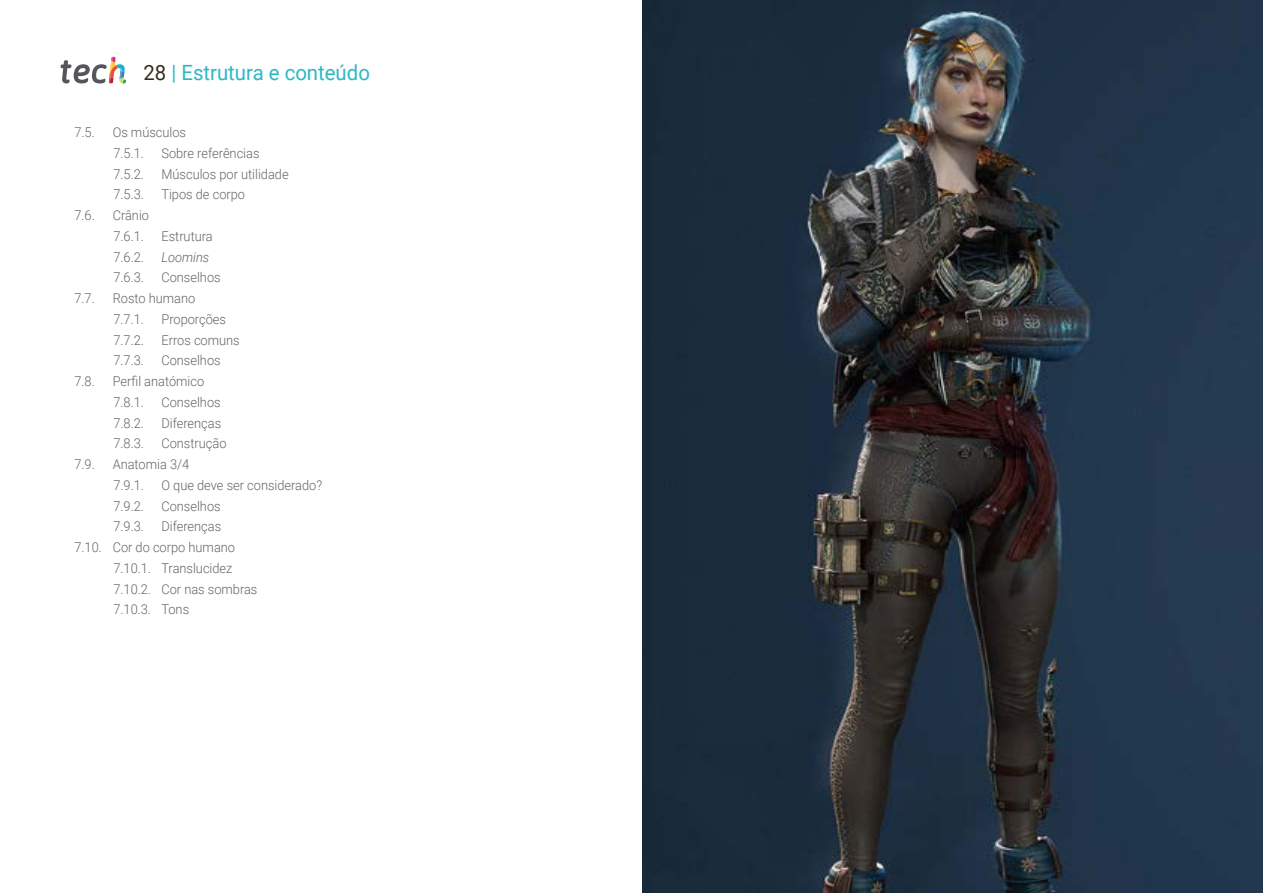
<style>
.page{position:relative;width:1263px;height:893px;background:#fff}
.page>*{position:absolute;margin:0;border:0;box-sizing:border-box;transform-origin:0 0}
.t1{font:21px "Roboto";color:#2db8c5}
.t2{font:300 13.5px/20.7px "Roboto";color:#61646a;scale:.95 1}
.t3{font:italic 300 13.5px "Roboto";color:#61646a;scale:.95 1}
.s1{color:#312e20}
</style>
<div class="page">
<svg style="left:61px;top:57px;width:65px;height:27px"></svg>
<img style="left:642px;top:0;width:621px;height:893px">
<h1 class="t1" style="left:144px;top:57px;width:228px"><span class="s1">28</span> | Estrutura e conteúdo</h1>
<p class="t2" style="left:74px;top:121px;width:23px">7.5.</p>
<p class="t2" style="left:113px;top:121px;width:79px">Os músculos<br>7.5.1.</p>
<p class="t2" style="left:161px;top:142px;width:105px">Sobre referências</p>
<p class="t2" style="left:113px;top:163px;width:34px">7.5.2.</p>
<p class="t2" style="left:161px;top:163px;width:135px">Músculos por utilidade</p>
<p class="t2" style="left:113px;top:184px;width:34px">7.5.3.</p>
<p class="t2" style="left:161px;top:184px;width:90px">Tipos de corpo</p>
<p class="t2" style="left:74px;top:204px;width:23px">7.6.</p>
<p class="t2" style="left:113px;top:204px;width:40px">Crânio<br>7.6.1.</p>
<p class="t2" style="left:161px;top:225px;width:56px">Estrutura</p>
<p class="t2" style="left:113px;top:246px;width:34px">7.6.2.</p>
<p class="t3" style="left:161px;top:247px;width:52px">Loomins</p>
<p class="t2" style="left:113px;top:267px;width:34px">7.6.3.</p>
<p class="t2" style="left:161px;top:267px;width:64px">Conselhos</p>
<p class="t2" style="left:74px;top:287px;width:23px">7.7.</p>
<p class="t2" style="left:113px;top:287px;width:89px">Rosto humano<br>7.7.1.</p>
<p class="t2" style="left:161px;top:308px;width:70px">Proporções</p>
<p class="t2" style="left:113px;top:329px;width:34px">7.7.2.</p>
<p class="t2" style="left:161px;top:329px;width:84px">Erros comuns</p>
<p class="t2" style="left:113px;top:350px;width:34px">7.7.3.</p>
<p class="t2" style="left:161px;top:350px;width:64px">Conselhos</p>
<p class="t2" style="left:74px;top:370px;width:23px">7.8.</p>
<p class="t2" style="left:113px;top:370px;width:98px">Perfil anatómico<br>7.8.1.</p>
<p class="t2" style="left:161px;top:391px;width:64px">Conselhos</p>
<p class="t2" style="left:113px;top:412px;width:34px">7.8.2.</p>
<p class="t2" style="left:161px;top:412px;width:64px">Diferenças</p>
<p class="t2" style="left:113px;top:433px;width:34px">7.8.3.</p>
<p class="t2" style="left:161px;top:433px;width:70px">Construção</p>
<p class="t2" style="left:74px;top:453px;width:23px">7.9.</p>
<p class="t2" style="left:113px;top:453px;width:82px">Anatomia 3/4<br>7.9.1.</p>
<p class="t2" style="left:161px;top:474px;width:171px">O que deve ser considerado?</p>
<p class="t2" style="left:113px;top:495px;width:34px">7.9.2.</p>
<p class="t2" style="left:161px;top:495px;width:64px">Conselhos</p>
<p class="t2" style="left:113px;top:516px;width:34px">7.9.3.</p>
<p class="t2" style="left:161px;top:516px;width:64px">Diferenças</p>
<p class="t2" style="left:74px;top:536px;width:171px">7.10. Cor do corpo humano</p>
<p class="t2" style="left:113px;top:557px;width:127px">7.10.1. Translucidez</p>
<p class="t2" style="left:113px;top:578px;width:153px">7.10.2. Cor nas sombras</p>
<p class="t2" style="left:113px;top:599px;width:81px">7.10.3. Tons</p>
</div>
